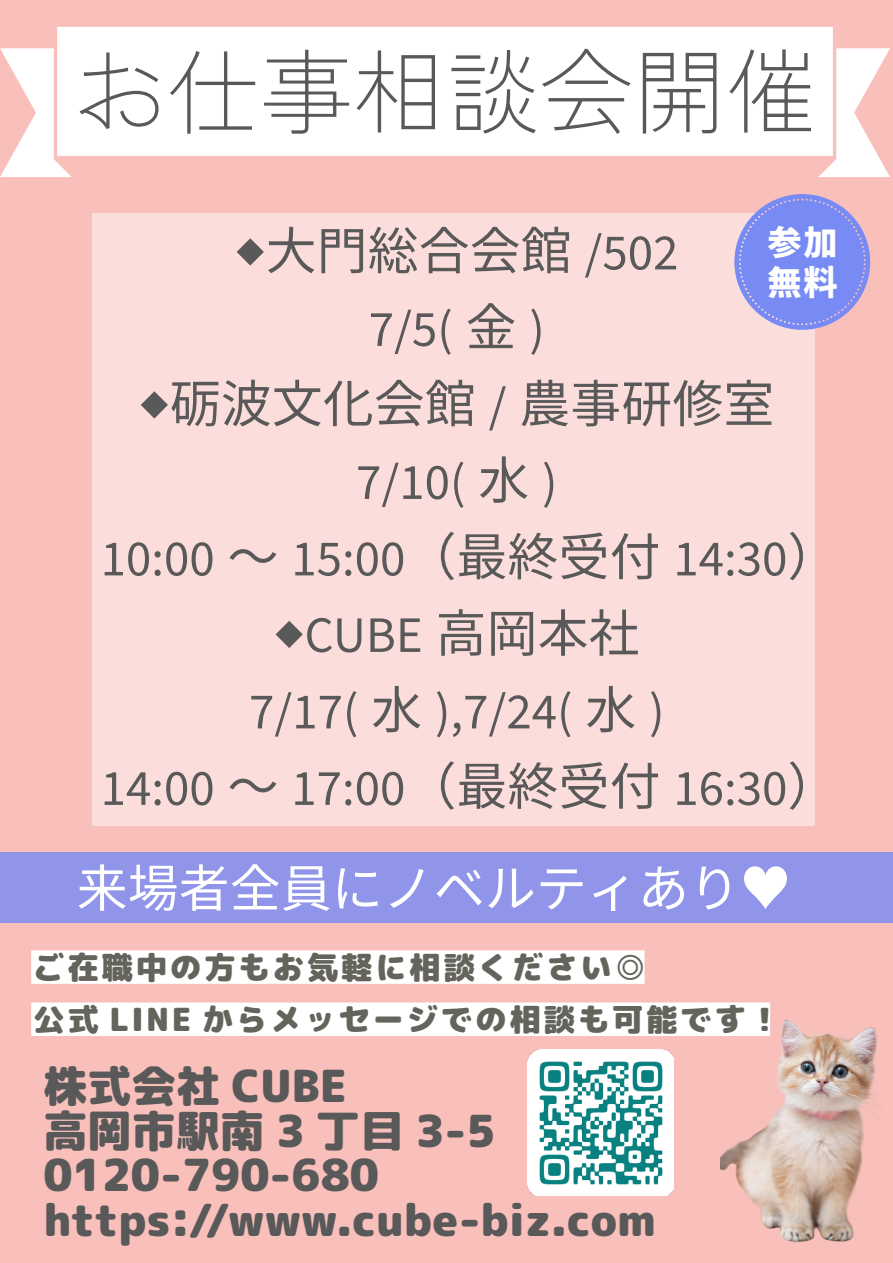
<style>
.page{position:relative;width:893px;height:1263px;background:#fff}
.page>*{position:absolute;margin:0;border:0;box-sizing:border-box;transform-origin:0 0}
.t1{font:300 93.15px "Zen Kaku Gothic Antique";color:#595959}
.t2{font:51px/76.5px "Source Sans 3";color:#595959;text-align:center}
.t3{font:51px "Source Han Sans JP";color:#595959}
.t4{font:51px "Source Han Sans JP";color:#fff}
.t5{font:44.25px/44.7px "rounded mplus 2 c black";color:#595959}
.t6{font:800 34.2px/40.3px "Source Han Sans KR";color:#fff}
.t7{font:31.8px/52.2px "rounded mplus 2 c black";letter-spacing:.075em;color:#64645c}
.s1{font-family:"Source Sans 3"}
.s2{font-family:"Source Han Sans JP"}
</style>
<div class="page">
<div style="left:0;top:0;width:892px;height:1263px;background:#f9c0bb"></div>
<svg style="left:31px;top:950px;width:739px;height:86px;fill:#fff"></svg>
<img style="left:527px;top:1050px;width:146px;height:146px">
<div style="left:92px;top:214px;width:723px;height:612px;background:#fbdedc"></div>
<svg style="left:0;top:27px;width:889px;height:150px;fill:#fff"></svg>
<div style="left:0;top:852px;width:892px;height:71px;background:#9095e9"></div>
<svg style="left:734px;top:194px;width:136px;height:136px"></svg>
<img style="left:720px;top:1017px;width:160px;height:225px">
<h1 class="t1" style="left:73px;top:39px;width:747px">お仕事相談会開催</h1>
<p class="t6" style="left:767px;top:223px;width:72px">参加無料</p>
<p class="t3" style="left:235px;top:222px;width:445px"><span class="s1">◆</span>大門総合会館 <span class="s1">/502</span></p>
<p class="t2" style="left:368px;top:291px;width:177px">7/5( <span class="s2">金</span> )</p>
<p class="t3" style="left:139px;top:375px;width:636px"><span class="s1">◆</span>砺波文化会館 <span class="s1">/</span> 農事研修室</p>
<p class="t2" style="left:100px;top:444px;width:739px">7/10( <span class="s2">水</span> )<br>10:00 <span class="s2">～</span> 15:00<span class="s2">（最終受付</span> 14:30<span class="s2">）</span></p>
<p class="t2" style="left:100px;top:597px;width:739px">◆CUBE <span class="s2">高岡本社<br></span>7/17( <span class="s2">水</span> ),7/24( <span class="s2">水</span> )<br>14:00 <span class="s2">～</span> 17:00<span class="s2">（最終受付</span> 16:30<span class="s2">）</span></p>
<p class="t4" style="left:77px;top:859px;width:715px">来場者全員にノベルティあり♥</p>
<p class="t7" style="left:33px;top:941px;width:748px">ご在職中の方もお気軽に相談ください◎<br>公式 LINE からメッセージでの相談も可能です！</p>
<p class="t5" style="left:43px;top:1064px;width:614px">株式会社 CUBE<br>高岡市駅南 3 丁目 3-5<br>0120-790-680 https://www.cube-biz.com</p>
</div>
